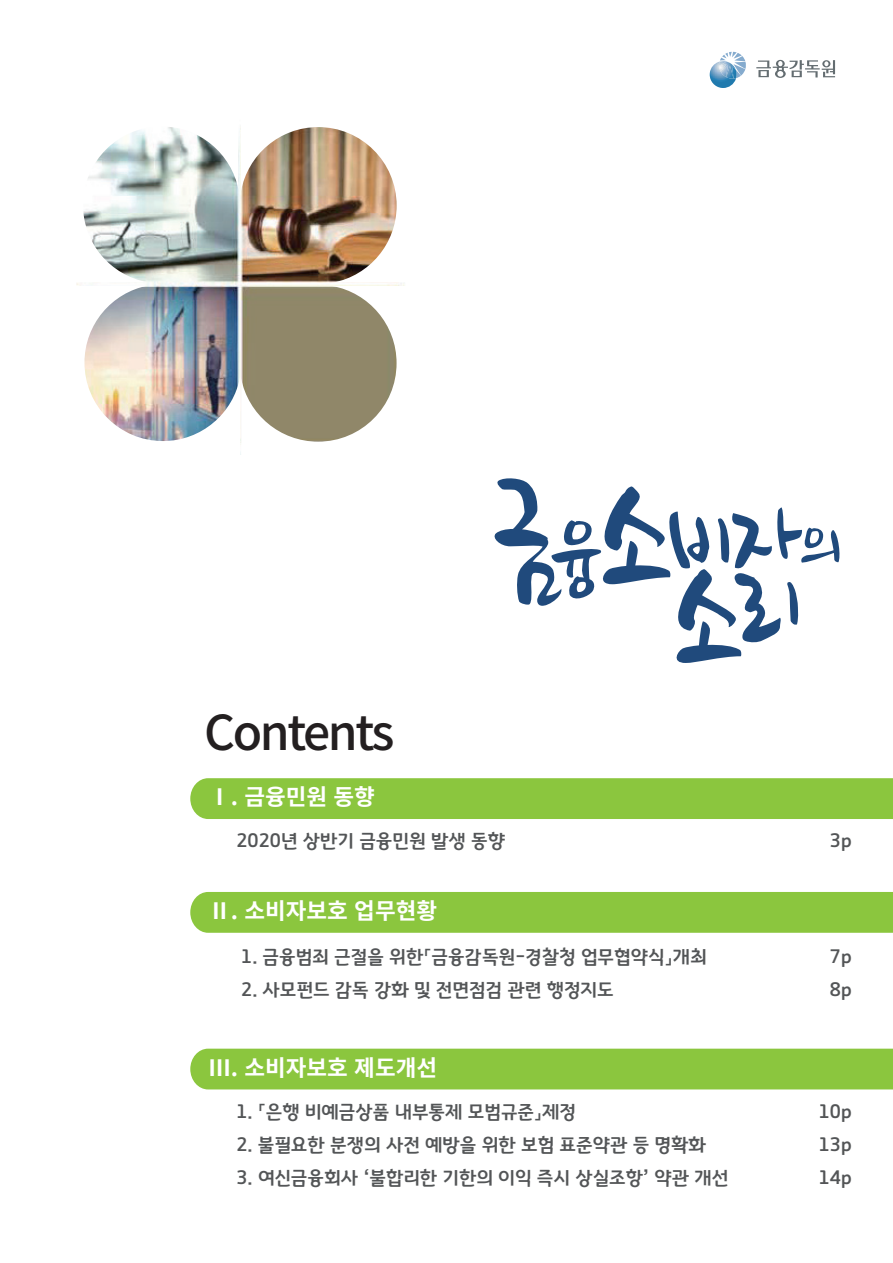
<style>
.page{position:relative;width:893px;height:1263px;background:#fff}
.page>*{position:absolute;margin:0;border:0;box-sizing:border-box;transform-origin:0 0}
.t1{font:500 48px "Noto Sans CJ Kkr";letter-spacing:-.05em;color:#231f20}
.t2{font:700 22.5px "Noto Sans CJ Kkr";color:#fff}
.t3{font:19.5px "Gyeonggi Title M";color:#535557}
</style>
<div class="page">
<svg style="left:756px;top:60px;width:79px;height:18px"></svg>
<img style="left:710px;top:62px;width:26px;height:26px">
<svg style="left:719px;top:52px;width:27px;height:27px"></svg>
<svg style="left:494px;top:478px;width:346px;height:185px"></svg>
<img style="left:76px;top:126px;width:329px;height:329px">
<div style="left:190px;top:892px;width:703px;height:41px;background:#8bc63e"></div>
<div style="left:190px;top:778px;width:703px;height:41px;background:#8bc63e"></div>
<div style="left:190px;top:1049px;width:703px;height:40px;background:#8bc63e"></div>
<p class="t1" style="left:204px;top:706px;width:192px">Contents</p>
<p class="t2" style="left:208px;top:784px;width:168px">Ⅰ. 금융민원 동향</p>
<p class="t3" style="left:237px;top:829px;width:270px">2020년 상반기 금융민원 발생 동향</p>
<p class="t3" style="left:830px;top:829px;width:23px">3p</p>
<p class="t2" style="left:208px;top:898px;width:230px">Ⅱ. 소비자보호 업무현황</p>
<p class="t3" style="left:241px;top:945px;width:467px">1. 금융범죄 근절을 위한「금융감독원-경찰청 업무협약식」개최</p>
<p class="t3" style="left:241px;top:978px;width:374px">2. 사모펀드 감독 강화 및 전면점검 관련 행정지도</p>
<p class="t2" style="left:208px;top:1055px;width:230px">Ⅲ. 소비자보호 제도개선</p>
<p class="t3" style="left:237px;top:1100px;width:341px">1. 「은행 비예금상품 내부통제 모범규준」제정</p>
<p class="t3" style="left:237px;top:1133px;width:471px">2. 불필요한 분쟁의 사전 예방을 위한 보험 표준약관 등 명확화</p>
<p class="t3" style="left:237px;top:1166px;width:493px">3. 여신금융회사 ‘불합리한 기한의 이익 즉시 상실조항’ 약관 개선</p>
<p class="t3" style="left:830px;top:945px;width:23px">7p</p>
<p class="t3" style="left:830px;top:978px;width:23px">8p</p>
<p class="t3" style="left:819px;top:1100px;width:35px">10p</p>
<p class="t3" style="left:819px;top:1133px;width:35px">13p</p>
<p class="t3" style="left:819px;top:1166px;width:35px">14p</p>
</div>
